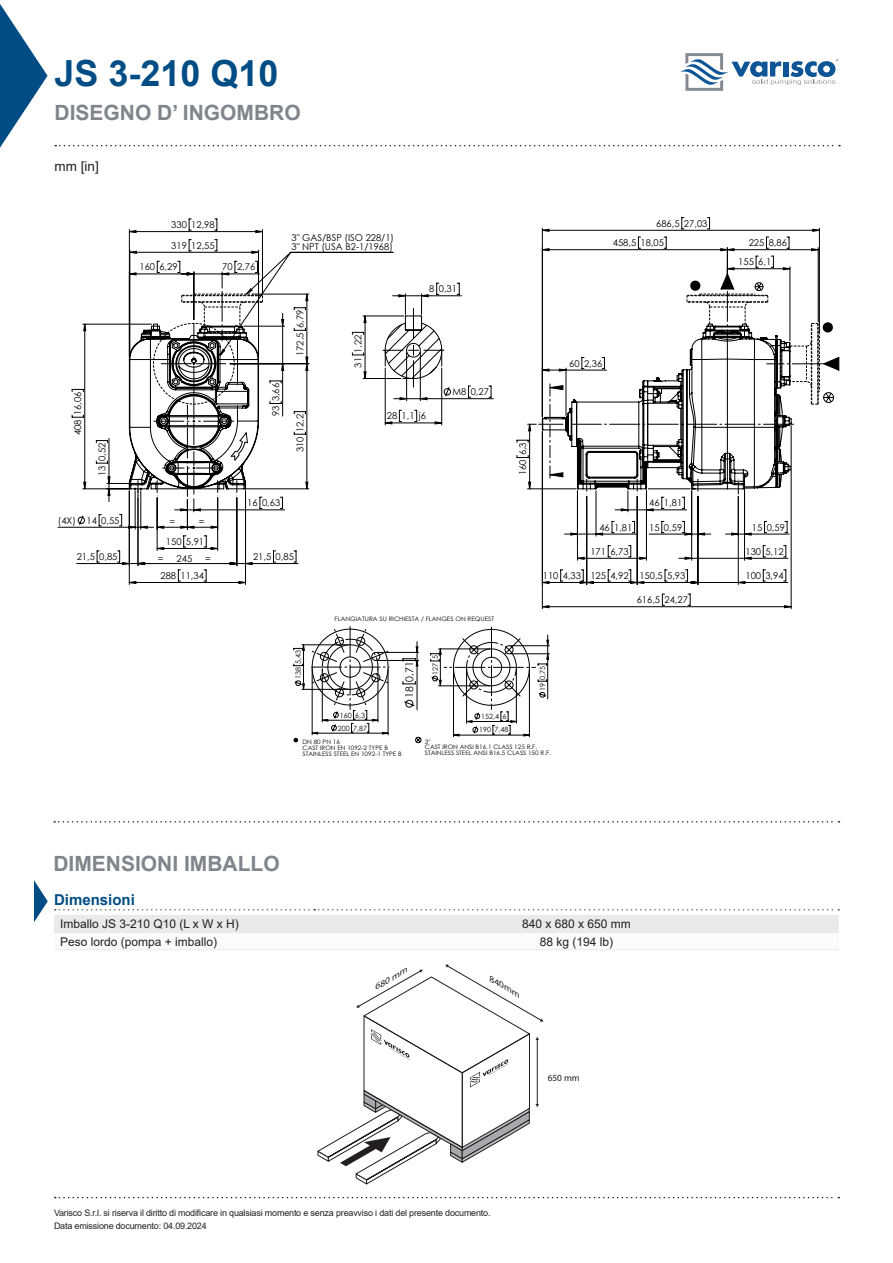
<style>
.page{position:relative;width:893px;height:1263px;background:#fff}
.page>*{position:absolute;margin:0;border:0;box-sizing:border-box;transform-origin:0 0}
.t1{font:700 36px "Arial";color:#004d85}
.t2{font:700 21px "Arial";color:#7f858a}
.t3{font:700 15px "Arial";color:#004d85}
.t4{font:13.5px "Arial";color:#231f20}
.t5{font:12px "Arial";color:#231f20}
.t6{font:10.5px "Century Gothic";color:#000}
.t7{font:9.45px/19.8px "Century Gothic";color:#000}
.t8{font:9.45px "Myriad Pro";color:#231f20}
.t9{font:9px "Arial";letter-spacing:-.02em;color:#231f20}
.t10{font:italic 8.1px "Myriad Pro";color:#231f20;scale:1.33 1}
.t11{font:7.2px/12.9px "Century Gothic";color:#000}
.t12{font:6px/5.8px "Century Gothic";color:#000;scale:1.05 1}
.t13{font:6px "Century Gothic";color:#000;scale:1.06 1}
</style>
<div class="page">
<svg style="left:0;top:4px;width:48px;height:144px"></svg>
<svg style="left:54px;top:821px;width:785px;height:1px"></svg>
<svg style="left:54px;top:909px;width:785px;height:41px"></svg>
<svg style="left:34px;top:880px;width:14px;height:42px"></svg>
<svg style="left:55px;top:145px;width:785px;height:1px"></svg>
<svg style="left:55px;top:1197px;width:784px;height:1px"></svg>
<svg style="left:680px;top:53px;width:158px;height:38px"></svg>
<svg style="left:78px;top:515px;width:7px;height:10px"></svg>
<svg style="left:97px;top:551px;width:2px;height:12px"></svg>
<hr style="left:77px;top:563px;width:52px;height:1px;background:#000">
<svg style="left:99px;top:514px;width:2px;height:12px"></svg>
<hr style="left:58px;top:527px;width:77px;height:1px;background:#000">
<svg style="left:129px;top:229px;width:690px;height:379px"></svg>
<svg style="left:72px;top:290px;width:236px;height:212px"></svg>
<svg style="left:118px;top:514px;width:633px;height:70px"></svg>
<svg style="left:294px;top:626px;width:255px;height:117px"></svg>
<svg style="left:457px;top:283px;width:3px;height:12px"></svg>
<hr style="left:422px;top:295px;width:39px;height:1px;background:#000">
<svg style="left:468px;top:386px;width:3px;height:12px"></svg>
<svg style="left:489px;top:386px;width:3px;height:12px"></svg>
<hr style="left:406px;top:352px;width:1px;height:49px;background:#000">
<hr style="left:420px;top:352px;width:1px;height:49px;background:#000">
<hr style="left:420px;top:398px;width:73px;height:1px;background:#000">
<hr style="left:441px;top:368px;width:1px;height:57px;background:#000">
<hr style="left:385px;top:368px;width:1px;height:57px;background:#000">
<hr style="left:363px;top:378px;width:38px;height:1px;background:#000">
<hr style="left:363px;top:316px;width:41px;height:1px;background:#000">
<svg style="left:380px;top:283px;width:71px;height:117px"></svg>
<svg style="left:517px;top:237px;width:322px;height:257px"></svg>
<svg style="left:385px;top:410px;width:57px;height:14px"></svg>
<svg style="left:352px;top:316px;width:14px;height:63px"></svg>
<svg style="left:317px;top:965px;width:226px;height:219px"></svg>
<p class="t1" style="left:55px;top:48px;width:226px">JS 3-210 Q10</p>
<p class="t2" style="left:55px;top:98px;width:248px">DISEGNO D’ INGOMBRO</p>
<p class="t4" style="left:55px;top:157px;width:46px">mm [in]</p>
<p class="t7" style="left:68px;top:435px;width:45px;rotate:-90deg">408 16,06</p>
<p class="t7" style="left:92px;top:476px;width:35px;rotate:-90deg">13 0,52</p>
<p class="t7" style="left:58px;top:510px;width:63px">(4X) 14 0,55</p>
<p class="t7" style="left:171px;top:215px;width:45px">330 12,98</p>
<p class="t7" style="left:171px;top:235px;width:45px">319 12,55</p>
<p class="t7" style="left:139px;top:257px;width:40px">160 6,29</p>
<p class="t7" style="left:222px;top:257px;width:35px">70 2,76</p>
<p class="t7" style="left:292px;top:233px;width:104px;line-height:9.1px">3" GAS/BSP (ISO 228/1)<br>3" NPT (USA B2-1/1968)</p>
<p class="t7" style="left:266px;top:416px;width:35px;rotate:-90deg">93 3,66</p>
<p class="t7" style="left:290px;top:356px;width:48px;rotate:-90deg">172,5 6,79</p>
<p class="t7" style="left:290px;top:452px;width:40px;rotate:-90deg">310 12,2</p>
<p class="t7" style="left:348px;top:367px;width:35px;rotate:-90deg">31 1,22</p>
<p class="t7" style="left:429px;top:279px;width:29px">8 0,31</p>
<p class="t7" style="left:387px;top:406px;width:41px">28 1,1 j6</p>
<p class="t7" style="left:452px;top:382px;width:38px">M8 0,27</p>
<p class="t7" style="left:166px;top:512px;width:40px;text-align:right">=<br>150 5,91</p>
<p class="t7" style="left:170px;top:512px;width:7px">=</p>
<p class="t7" style="left:247px;top:493px;width:35px">16 0,63</p>
<p class="t7" style="left:77px;top:547px;width:42px">21,5 0,85</p>
<p class="t7" style="left:158px;top:548px;width:7px">=</p>
<p class="t7" style="left:177px;top:548px;width:17px">245</p>
<p class="t7" style="left:205px;top:548px;width:7px">=</p>
<p class="t7" style="left:253px;top:547px;width:42px">21,5 0,85</p>
<p class="t7" style="left:161px;top:566px;width:45px">288 11,34</p>
<p class="t7" style="left:513px;top:475px;width:35px;rotate:-90deg">160 6,3</p>
<p class="t11" style="left:292px;top:679px;width:31px;rotate:-90deg">138 5,43</p>
<p class="t13" style="left:335px;top:615px;width:152px">FLANGIATURA SU RICHIESTA / FLANGES ON REQUEST</p>
<p class="t11" style="left:338px;top:708px;width:31px">160 6,3<br>200 7,87</p>
<p class="t6" style="left:403px;top:698px;width:38px;rotate:-90deg">18 0,71</p>
<p class="t11" style="left:428px;top:674px;width:21px;rotate:-90deg">127 5</p>
<p class="t11" style="left:479px;top:709px;width:31px;line-height:13.6px">152,4 6<br>190 7,48</p>
<p class="t7" style="left:656px;top:213px;width:53px">686,5 27,03</p>
<p class="t7" style="left:613px;top:233px;width:53px">458,5 18,05</p>
<p class="t7" style="left:738px;top:233px;width:50px;line-height:19px;text-indent:10px">225 8,86<br>155 6,1</p>
<p class="t7" style="left:569px;top:353px;width:35px">60 2,36</p>
<p class="t7" style="left:649px;top:493px;width:35px">46 1,81</p>
<p class="t7" style="left:599px;top:517px;width:35px">46 1,81</p>
<p class="t7" style="left:590px;top:541px;width:40px">171 6,73</p>
<p class="t7" style="left:649px;top:517px;width:35px">15 0,59</p>
<p class="t7" style="left:752px;top:517px;width:35px">15 0,59</p>
<p class="t7" style="left:745px;top:541px;width:40px">130 5,12</p>
<p class="t7" style="left:543px;top:566px;width:144px">110 4,33 125 4,92 150,5 5,93</p>
<p class="t11" style="left:536px;top:691px;width:27px;rotate:-90deg">19 0,75</p>
<p class="t7" style="left:637px;top:590px;width:53px">616,5 24,27</p>
<p class="t7" style="left:745px;top:566px;width:40px">100 3,94</p>
<p class="t12" style="left:302px;top:739px;width:96px">DN 80 PN 16<br>CAST IRON EN 1092-2 TYPE B<br>STAINLESS STEEL EN 1092-1 TYPE B</p>
<p class="t12" style="left:425px;top:738px;width:122px">3"<br>CAST IRON ANSI B16.1 CLASS 125 R.F.<br>STAINLESS STEEL ANSI B16.5 CLASS 150 R.F.</p>
<p class="t2" style="left:53px;top:849px;width:228px">DIMENSIONI IMBALLO</p>
<p class="t3" style="left:54px;top:889px;width:82px">Dimensioni</p>
<p class="t5" style="left:60px;top:916px;width:180px">Imballo JS 3-210 Q10 (L x W x H)</p>
<p class="t5" style="left:522px;top:916px;width:110px">840 x 680 x 650 mm</p>
<p class="t5" style="left:60px;top:933px;width:159px">Peso lordo (pompa + imballo)</p>
<p class="t5" style="left:540px;top:933px;width:75px">88 kg (194 lb)</p>
<p class="t10" style="left:372px;top:984px;width:29px;rotate:-30deg">680 mm</p>
<p class="t10" style="left:493px;top:974px;width:28px;rotate:30deg">840mm</p>
<p class="t8" style="left:548px;top:1072px;width:34px">650 mm</p>
<p class="t9" style="left:54px;top:1206px;width:438px">Varisco S.r.l. si riserva il diritto di modificare in qualsiasi momento e senza preavviso i dati del presente documento.</p>
<p class="t9" style="left:54px;top:1220px;width:154px">Data emissione documento: 04.09.2024</p>
</div>
